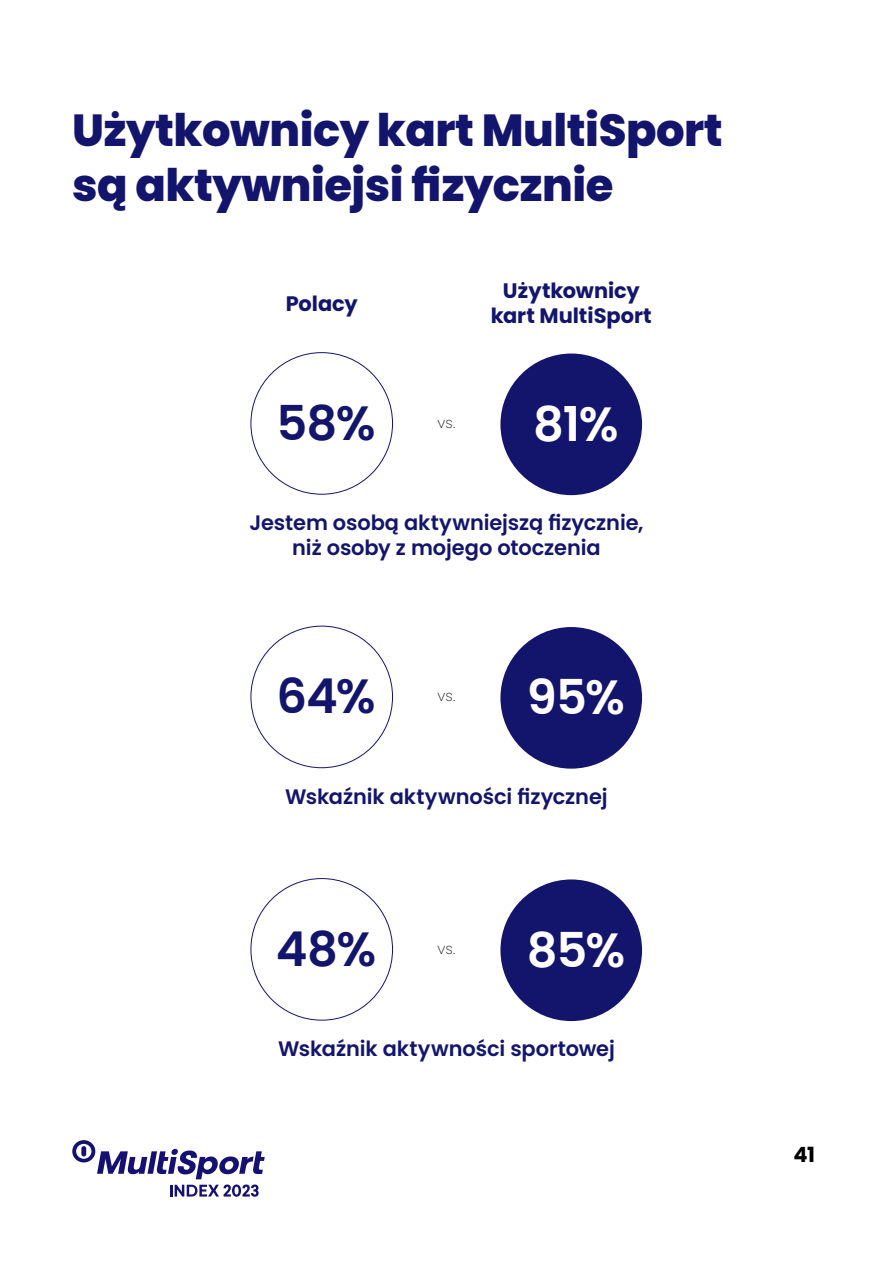
<style>
.page{position:relative;width:893px;height:1263px;background:#fff}
.page>*{position:absolute;margin:0;border:0;box-sizing:border-box;transform-origin:0 0}
.t1{font:600 48px "Poppins";color:#13156d}
.t2{font:600 48px "Poppins";color:#fff}
.PAGE_header{font:800 44.85px/55.3px "Poppins";letter-spacing:-.01em;color:#13156d}
.BODY_heading{font:600 21px/25px "Poppins";letter-spacing:-.005em;color:#13156d;text-align:center}
.BODY_heading-2{font:700 21px/25px "Poppins";color:#13156d;text-align:center}
.t3{font:700 21px "Poppins";color:#000}
.BODY_tekst{font:200 15px "Poppins";color:#1e1e1e}
</style>
<div class="page">
<svg style="left:72px;top:1140px;width:193px;height:57px"></svg>
<div style="left:500px;top:353px;width:142px;height:142px;background:#13156d;border-radius:50%"></div>
<div style="left:500px;top:627px;width:142px;height:142px;background:#13156d;border-radius:50%"></div>
<div style="left:500px;top:879px;width:142px;height:142px;background:#13156d;border-radius:50%"></div>
<p class="PAGE_header" style="left:72px;top:103px;width:652px">Użytkownicy kart MultiSport są aktywniejsi fizycznie</p>
<p class="BODY_heading-2" style="left:286px;top:291px;width:74px">Polacy</p>
<p class="t1" style="left:276px;top:395px;width:101px">58%</p>
<p class="BODY_tekst" style="left:437px;top:414px;width:20px">vs.</p>
<p class="BODY_heading-2" style="left:491px;top:278px;width:162px">Użytkownicy kart MultiSport</p>
<p class="t2" style="left:533px;top:396px;width:87px">81%</p>
<p class="BODY_heading" style="left:249px;top:511px;width:396px">Jestem osobą aktywniejszą fizycznie, niż osoby z mojego otoczenia</p>
<p class="t1" style="left:277px;top:669px;width:100px">64%</p>
<p class="BODY_tekst" style="left:437px;top:687px;width:20px">vs.</p>
<p class="t2" style="left:527px;top:669px;width:99px">95%</p>
<p class="BODY_heading" style="left:285px;top:784px;width:324px">Wskaźnik aktywności fizycznej</p>
<p class="t1" style="left:276px;top:921px;width:102px">48%</p>
<p class="BODY_tekst" style="left:437px;top:940px;width:20px">vs.</p>
<p class="t2" style="left:527px;top:922px;width:100px">85%</p>
<p class="BODY_heading" style="left:278px;top:1036px;width:338px">Wskaźnik aktywności sportowej</p>
<p class="t3" style="left:793px;top:1142px;width:23px">41</p>
</div>
